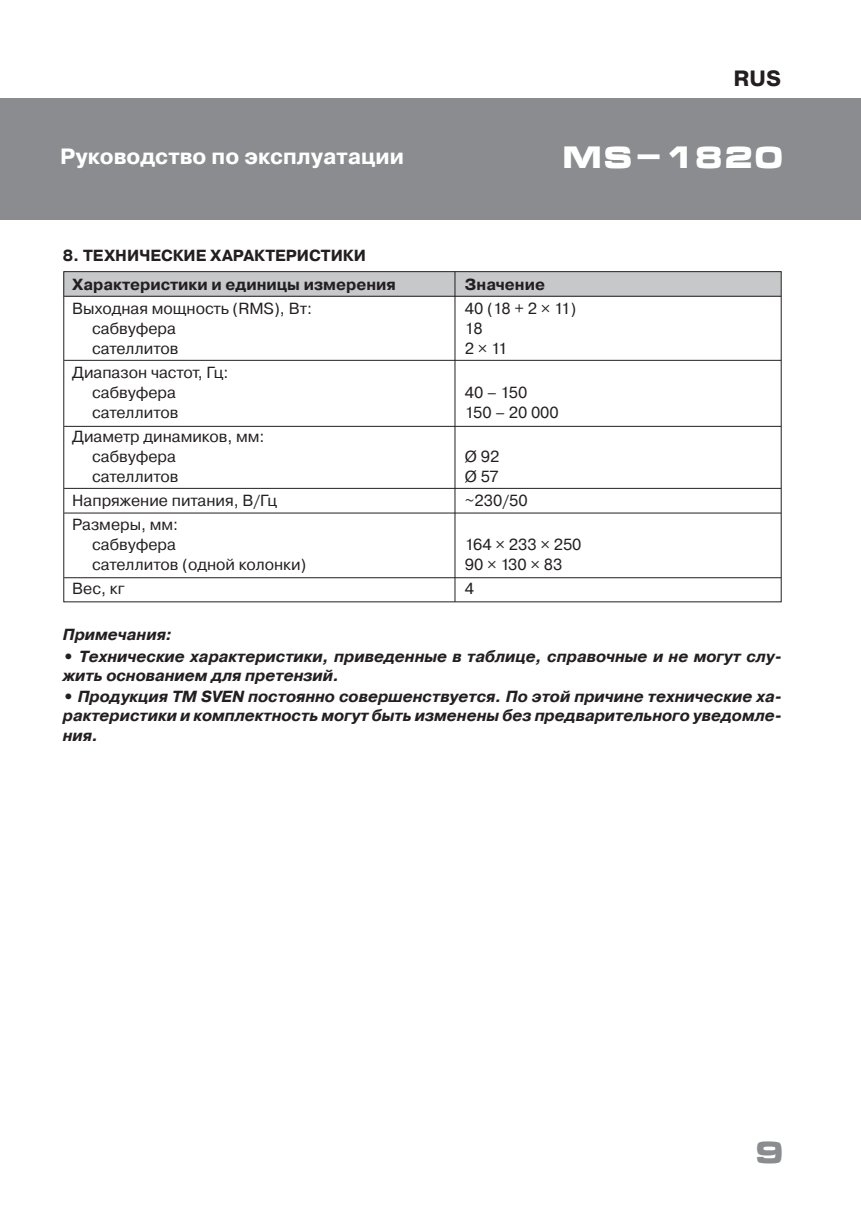
<style>
.page{position:relative;width:861px;height:1227px;background:#fff}
.page>*{position:absolute;margin:0;border:0;box-sizing:border-box;transform-origin:0 0}
.t1{font:700 30px "Micra";letter-spacing:-.01em;color:#fff}
.t2{font:700 30px "Micra";color:#8a8c8f}
.t3{font:700 22px "Pragmatica";color:#fff}
.t4{font:700 22px "Pragmatica";color:#231f20}
.t5{font:16px/20px "Pragmatica";color:#231f20}
.t6{font:italic 700 16px/19.2px "Pragmatica";color:#231f20}
.t7{font:700 16px "Pragmatica";color:#231f20}
</style>
<div class="page">
<div style="left:0;top:98px;width:861px;height:121px;background:#8a8c8f"></div>
<div style="left:64px;top:272px;width:717px;height:24px;background:#c7c8ca"></div>
<hr style="left:64px;top:296px;width:717px;height:1px;background:#231f20">
<hr style="left:64px;top:360px;width:717px;height:1px;background:#231f20">
<hr style="left:64px;top:488px;width:717px;height:1px;background:#231f20">
<hr style="left:64px;top:513px;width:717px;height:1px;background:#231f20">
<hr style="left:64px;top:577px;width:717px;height:1px;background:#231f20">
<hr style="left:64px;top:426px;width:717px;height:1px;background:#231f20">
<hr style="left:455px;top:272px;width:1px;height:330px;background:#231f20">
<h2 class="t3" style="left:60px;top:143px;width:345px">Руководство по эксплуатации</h2>
<p class="t7" style="left:63px;top:245px;width:305px">8. ТЕХНИЧЕСКИЕ ХАРАКТЕРИСТИКИ</p>
<p class="t7" style="left:72px;top:274px;width:325px">Характеристики и единицы измерения</p>
<p class="t5" style="left:92px;top:299px;width:221px;text-indent:-20px">Выходная мощность (RMS), Вт: сабвуфера<br>сателлитов</p>
<p class="t5" style="left:92px;top:363px;width:138px;text-indent:-20px">Диапазон частот, Гц: сабвуфера сателлитов</p>
<p class="t5" style="left:92px;top:427px;width:174px;text-indent:-20px">Диаметр динамиков, мм: сабвуфера сателлитов</p>
<p class="t5" style="left:72px;top:489px;width:206px;line-height:24px">Напряжение питания, В/Гц<br>Размеры, мм:</p>
<p class="t5" style="left:92px;top:535px;width:216px">сабвуфера<br>сателлитов (одной колонки)</p>
<p class="t5" style="left:72px;top:579px;width:54px">Вес, кг</p>
<h2 class="t4" style="left:734px;top:64px;width:49px">RUS</h2>
<h1 class="t1" style="left:562px;top:142px;width:223px">MS-1820</h1>
<p class="t7" style="left:465px;top:274px;width:82px">Значение</p>
<p class="t5" style="left:465px;top:299px;width:113px">40 (18 + 2 × 11)<br>18<br>2 × 11</p>
<p class="t5" style="left:465px;top:383px;width:95px">40 – 150<br>150 – 20 000</p>
<p class="t5" style="left:465px;top:447px;width:36px">Ø 92<br>Ø 57</p>
<p class="t5" style="left:465px;top:491px;width:64px">~230/50</p>
<p class="t5" style="left:465px;top:535px;width:118px">164 × 233 × 250<br>90 × 130 × 83</p>
<p class="t5" style="left:465px;top:579px;width:11px">4</p>
<p class="t6" style="left:63px;top:626px;width:111px">Примечания:</p>
<p class="t6" style="left:63px;top:647px;width:721px">• Технические характеристики, приведенные в таблице, справочные и не могут слу&shy;жить основанием для претензий.</p>
<p class="t6" style="left:63px;top:687px;width:721px;text-align:justify">• Продукция ТМ SVEN постоянно совершенствуется. По этой причине технические ха&shy;рактеристики и комплектность могут быть изменены без предварительного уведомле&shy;ния.</p>
<h1 class="t2" style="left:754px;top:1136px;width:33px">9</h1>
</div>
